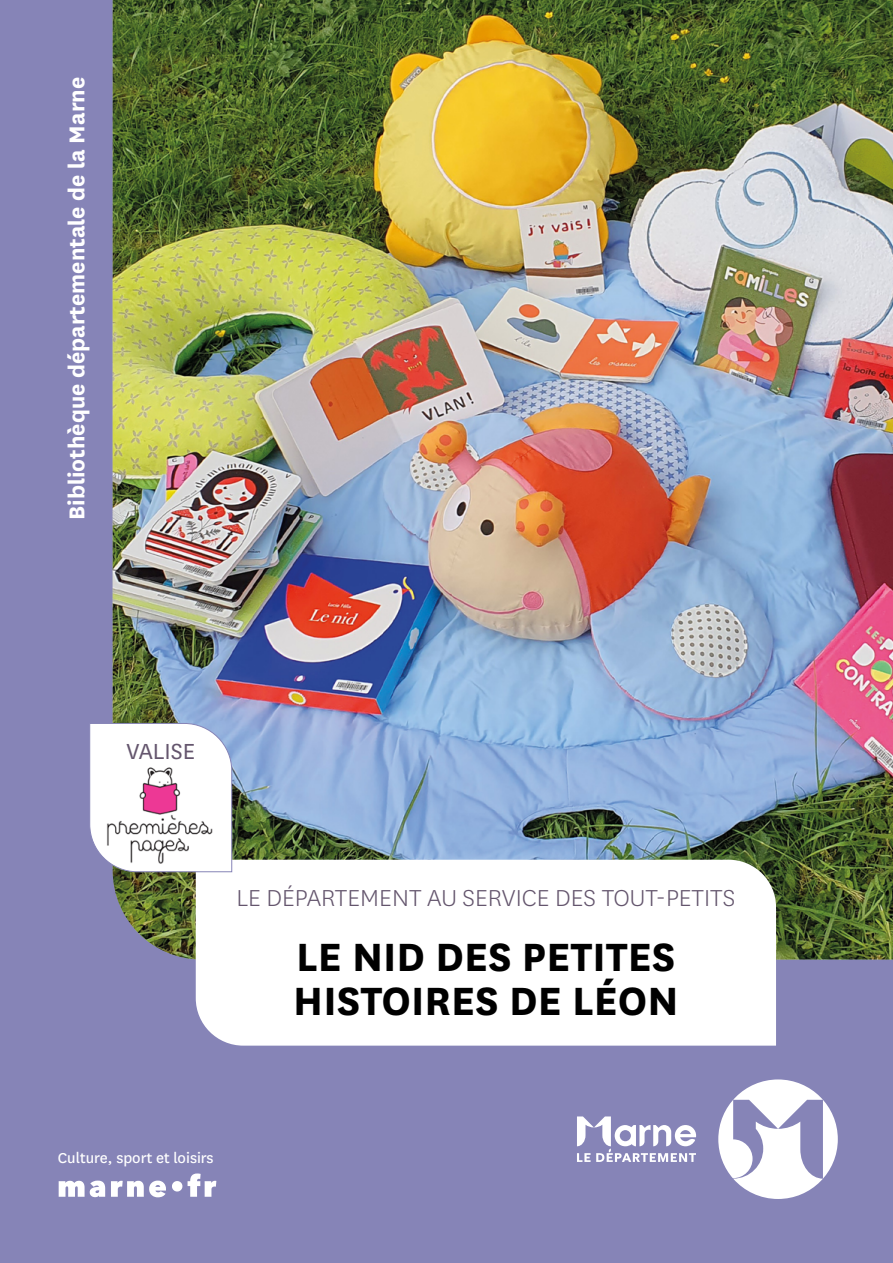
<style>
.page{position:relative;width:893px;height:1263px;background:#8684b7}
.page>*{position:absolute;margin:0;border:0;box-sizing:border-box;transform-origin:0 0}
.t1{font:700 46.05px/43.5px "National";color:#000}
.t2{font:300 27px "National";color:#64556d}
.t3{font:25.5px "National";color:#64556d}
.t4{font:700 25.05px "National";color:#fff}
.t5{font:16.8px "National";color:#fff}
</style>
<div class="page">
<img style="left:113px;top:0;width:780px;height:959px">
<svg style="left:718px;top:1079px;width:120px;height:120px"></svg>
<svg style="left:577px;top:1116px;width:119px;height:46px"></svg>
<svg style="left:59px;top:1180px;width:46px;height:17px"></svg>
<svg style="left:111px;top:1180px;width:55px;height:17px"></svg>
<svg style="left:172px;top:1181px;width:10px;height:10px"></svg>
<svg style="left:188px;top:1173px;width:28px;height:24px"></svg>
<div style="left:196px;top:860px;width:580px;height:186px;background:#fff"></div>
<svg style="left:90px;top:723px;width:142px;height:149px"></svg>
<img style="left:103px;top:762px;width:112px;height:105px">
<p class="t4" style="left:59px;top:520px;width:445px;rotate:-90deg">Bibliothèque départementale de la Marne</p>
<p class="t3" style="left:126px;top:735px;width:70px">VALISE</p>
<p class="t2" style="left:236px;top:881px;width:500px">LE DÉPARTEMENT AU SERVICE DES TOUT-PETITS</p>
<h1 class="t1" style="left:293px;top:932px;width:387px">LE NID DES PETITES<br>HISTOIRES DE LÉON</h1>
<p class="t5" style="left:58px;top:1147px;width:157px">Culture, sport et loisirs</p>
</div>
